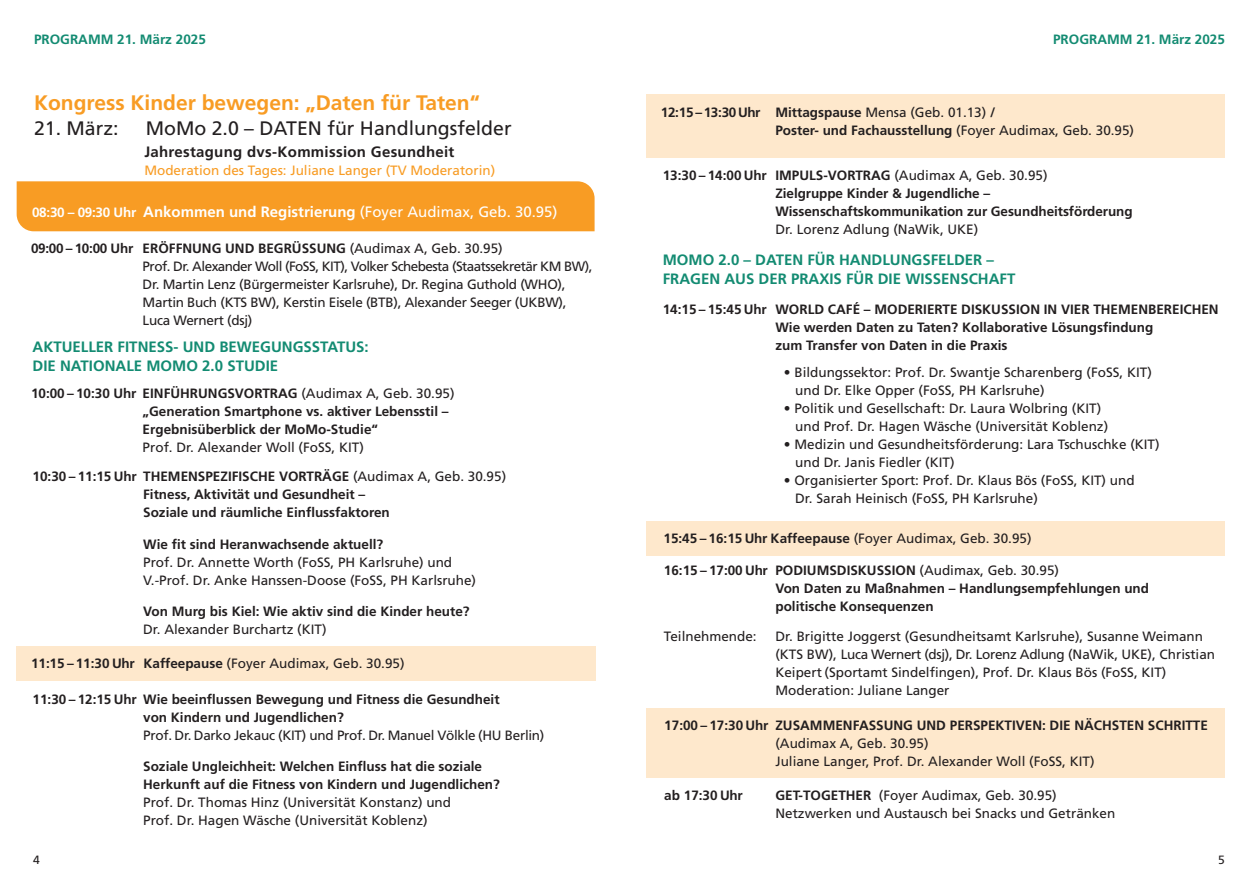
<style>
.page{position:relative;width:1259px;height:893px;background:#fff}
.page>*{position:absolute;margin:0;border:0;box-sizing:border-box;transform-origin:0 0}
.t1{font:700 21px "Frutiger LT Std";color:#f89c24}
.t2{font:19.5px "Frutiger LT Std";color:#231f20}
.t3{font:700 15px "Frutiger LT Std";color:#138b72}
.t4{font:700 15px "Frutiger LT Std";color:#fff}
.t5{font:700 15px "Frutiger LT Std";letter-spacing:.02em;color:#231f20}
.t6{font:13.5px/18px "Frutiger LT Std";color:#231f20}
.t7{font:700 13.5px/18px "Frutiger LT Std";color:#231f20}
.t8{font:13.5px/18px "Frutiger LT Std";letter-spacing:-.02em;color:#231f20}
.t9{font:13.5px "Frutiger LT Std";color:#f89c24}
.t10{font:700 13.5px "Frutiger LT Std";color:#138b72}
.t11{font:700 13.5px "Frutiger LT Std";letter-spacing:-.02em;color:#231f20}
.t12{font:700 13.5px "Frutiger LT Std";letter-spacing:-.02em;color:#fff}
.t13{font:12px "Frutiger LT Std";color:#231f20}
.s1{font-weight:400}
.s2{font-weight:700}
</style>
<div class="page">
<div style="left:646px;top:708px;width:578px;height:70px;background:#fee8cc"></div>
<div style="left:16px;top:646px;width:579px;height:34px;background:#fee8cc"></div>
<div style="left:17px;top:181px;width:577px;height:50px;background:#f89c24"></div>
<div style="left:646px;top:94px;width:578px;height:64px;background:#fee8cc"></div>
<div style="left:647px;top:521px;width:578px;height:34px;background:#fee8cc"></div>
<p class="t10" style="left:34px;top:31px;width:173px">PROGRAMM 21. März 2025</p>
<p class="t1" style="left:34px;top:90px;width:447px">Kongress Kinder bewegen: „Daten für Taten“</p>
<p class="t2" style="left:34px;top:117px;width:86px">21. März:</p>
<p class="t2" style="left:146px;top:117px;width:367px">MoMo 2.0 – DATEN für Handlungsfelder</p>
<p class="t5" style="left:144px;top:142px;width:312px">Jahrestagung dvs-Kommission Gesundheit</p>
<p class="t9" style="left:144px;top:163px;width:352px">Moderation des Tages: Juliane Langer (TV Moderatorin)</p>
<p class="t4" style="left:143px;top:203px;width:416px">Ankommen und Registrierung <span class="s1">(Foyer Audimax, Geb. 30.95)</span></p>
<p class="t12" style="left:32px;top:204px;width:106px">08:30 – 09:30 Uhr</p>
<p class="t11" style="left:31px;top:241px;width:104px">09:00 – 10:00 Uhr</p>
<p class="t7" style="left:143px;top:240px;width:362px">ERÖFFNUNG UND BEGRÜSSUNG <span class="s1">(Audimax A, Geb. 30.95)</span></p>
<p class="t8" style="left:143px;top:258px;width:451px">Prof. Dr. Alexander Woll (FoSS, KIT), Volker Schebesta (Staatssekretär KM BW), Dr. Martin Lenz (Bürgermeister Karlsruhe), Dr. Regina Guthold (WHO), Martin Buch (KTS BW), Kerstin Eisele (BTB), Alexander Seeger (UKBW), Luca Wernert (dsj)</p>
<p class="t3" style="left:33px;top:337px;width:337px">AKTUELLER FITNESS- UND BEWEGUNGSSTATUS:</p>
<p class="t3" style="left:33px;top:357px;width:247px">DIE NATIONALE MOMO 2.0 STUDIE</p>
<p class="t7" style="left:31px;top:384px;width:107px">10:00 – 10:30 Uhr</p>
<p class="t6" style="left:143px;top:384px;width:313px"><span class="s2">EINFÜHRUNGSVORTRAG</span> (Audimax A, Geb. 30.95)</p>
<p class="t7" style="left:143px;top:402px;width:307px">„Generation Smartphone vs. aktiver Lebensstil –</p>
<p class="t7" style="left:143px;top:420px;width:237px">Ergebnisüberblick der MoMo-Studie“</p>
<p class="t6" style="left:143px;top:438px;width:223px">Prof. Dr. Alexander Woll (FoSS, KIT)</p>
<p class="t7" style="left:33px;top:467px;width:105px">10:30 – 11:15 Uhr</p>
<p class="t7" style="left:143px;top:467px;width:364px">THEMENSPEZIFISCHE VORTRÄGE <span class="s1">(Audimax A, Geb. 30.95)</span></p>
<p class="t7" style="left:143px;top:485px;width:224px">Fitness, Aktivität und Gesundheit –</p>
<p class="t7" style="left:143px;top:503px;width:248px">Soziale und räumliche Einflussfaktoren</p>
<p class="t7" style="left:143px;top:535px;width:242px">Wie fit sind Heranwachsende aktuell?</p>
<p class="t6" style="left:143px;top:553px;width:334px">Prof. Dr. Annette Worth (FoSS, PH Karlsruhe) und<br>V.-Prof. Dr. Anke Hanssen-Doose (FoSS, PH Karlsruhe)</p>
<p class="t7" style="left:143px;top:602px;width:328px">Von Murg bis Kiel: Wie aktiv sind die Kinder heute?</p>
<p class="t6" style="left:143px;top:620px;width:185px">Dr. Alexander Burchartz (KIT)</p>
<p class="t7" style="left:31px;top:654px;width:105px">11:15 – 11:30 Uhr</p>
<p class="t6" style="left:144px;top:654px;width:262px"><span class="s2">Kaffeepause</span> (Foyer Audimax, Geb. 30.95)</p>
<p class="t7" style="left:33px;top:690px;width:105px">11:30 – 12:15 Uhr</p>
<p class="t7" style="left:143px;top:690px;width:358px">Wie beeinflussen Bewegung und Fitness die Gesundheit von Kindern und Jugendlichen?</p>
<p class="t8" style="left:143px;top:726px;width:403px">Prof. Dr. Darko Jekauc (KIT) und Prof. Dr. Manuel Völkle (HU Berlin)</p>
<p class="t7" style="left:143px;top:757px;width:340px">Soziale Ungleichheit: Welchen Einfluss hat die soziale</p>
<p class="t7" style="left:143px;top:775px;width:358px">Herkunft auf die Fitness von Kindern und Jugendlichen?</p>
<p class="t6" style="left:143px;top:793px;width:309px">Prof. Dr. Thomas Hinz (Universität Konstanz) und<br>Prof. Dr. Hagen Wäsche (Universität Koblenz)</p>
<p class="t10" style="left:1053px;top:31px;width:173px">PROGRAMM 21. März 2025</p>
<p class="t11" style="left:661px;top:104px;width:101px">12:15 – 13:30 Uhr</p>
<p class="t6" style="left:775px;top:103px;width:360px"><span class="s2">Mittagspause</span> Mensa (Geb. 01.13) <span class="s2">/<br>Poster- und Fachausstellung</span> (Foyer Audimax, Geb. 30.95)</p>
<p class="t7" style="left:663px;top:167px;width:105px">13:30 – 14:00 Uhr</p>
<p class="t6" style="left:775px;top:167px;width:274px"><span class="s2">IMPULS-VORTRAG</span> (Audimax A, Geb. 30.95)</p>
<p class="t7" style="left:775px;top:185px;width:359px">Zielgruppe Kinder &amp; Jugendliche –<br>Wissenschaftskommunikation zur Gesundheitsförderung</p>
<p class="t6" style="left:775px;top:221px;width:204px">Dr. Lorenz Adlung (NaWik, UKE)</p>
<p class="t3" style="left:663px;top:250px;width:333px">MOMO 2.0 – DATEN FÜR HANDLUNGSFELDER –</p>
<p class="t3" style="left:663px;top:270px;width:354px">FRAGEN AUS DER PRAXIS FÜR DIE WISSENSCHAFT</p>
<p class="t7" style="left:775px;top:301px;width:445px">WORLD CAFÉ – MODERIERTE DISKUSSION IN VIER THEMENBEREICHEN</p>
<p class="t7" style="left:775px;top:319px;width:379px">Wie werden Daten zu Taten? Kollaborative Lösungsfindung zum Transfer von Daten in die Praxis</p>
<p class="t6" style="left:784px;top:364px;width:369px">• Bildungssektor: Prof. Dr. Swantje Scharenberg (FoSS, KIT)</p>
<p class="t6" style="left:795px;top:382px;width:251px">und Dr. Elke Opper (FoSS, PH Karlsruhe)</p>
<p class="t6" style="left:784px;top:400px;width:319px">• Politik und Gesellschaft: Dr. Laura Wolbring (KIT)</p>
<p class="t6" style="left:795px;top:418px;width:314px">und Prof. Dr. Hagen Wäsche (Universität Koblenz)</p>
<p class="t6" style="left:784px;top:436px;width:377px">• Medizin und Gesundheitsförderung: Lara Tschuschke (KIT)</p>
<p class="t6" style="left:795px;top:454px;width:161px">und Dr. Janis Fiedler (KIT)</p>
<p class="t6" style="left:784px;top:472px;width:352px">• Organisierter Sport: Prof. Dr. Klaus Bös (FoSS, KIT) und</p>
<p class="t6" style="left:795px;top:490px;width:244px">Dr. Sarah Heinisch (FoSS, PH Karlsruhe)</p>
<p class="t7" style="left:663px;top:301px;width:105px">14:15 – 15:45 Uhr</p>
<p class="t7" style="left:663px;top:529px;width:369px">15:45 – 16:15 Uhr Kaffeepause <span class="s1">(Foyer Audimax, Geb. 30.95)</span></p>
<p class="t6" style="left:775px;top:561px;width:285px"><span class="s2">PODIUMSDISKUSSION</span> (Audimax, Geb. 30.95)</p>
<p class="t7" style="left:775px;top:579px;width:375px">Von Daten zu Maßnahmen – Handlungsempfehlungen und politische Konsequenzen</p>
<p class="t6" style="left:775px;top:627px;width:441px">Dr. Brigitte Joggerst (Gesundheitsamt Karlsruhe), Susanne Weimann (KTS BW), Luca Wernert (dsj), Dr. Lorenz Adlung (NaWik, UKE), Christian<br>Keipert (Sportamt Sindelfingen), Prof. Dr. Klaus Bös (FoSS, KIT)</p>
<p class="t6" style="left:775px;top:681px;width:176px">Moderation: Juliane Langer</p>
<p class="t7" style="left:664px;top:561px;width:105px">16:15 – 17:00 Uhr</p>
<p class="t6" style="left:664px;top:627px;width:94px">Teilnehmende:</p>
<p class="t7" style="left:775px;top:717px;width:434px">ZUSAMMENFASSUNG UND PERSPEKTIVEN: DIE NÄCHSTEN SCHRITTE</p>
<p class="t6" style="left:775px;top:735px;width:155px">(Audimax A, Geb. 30.95)</p>
<p class="t6" style="left:775px;top:753px;width:320px">Juliane Langer, Prof. Dr. Alexander Woll (FoSS, KIT)</p>
<p class="t7" style="left:664px;top:717px;width:105px">17:00 – 17:30 Uhr</p>
<p class="t7" style="left:664px;top:787px;width:80px">ab 17:30 Uhr</p>
<p class="t6" style="left:775px;top:787px;width:283px"><span class="s2">GET-TOGETHER</span> (Foyer Audimax, Geb. 30.95)</p>
<p class="t6" style="left:775px;top:805px;width:341px">Netzwerken und Austausch bei Snacks und Getränken</p>
<p class="t13" style="left:33px;top:852px;width:8px">4</p>
<p class="t13" style="left:1218px;top:852px;width:8px">5</p>
</div>
